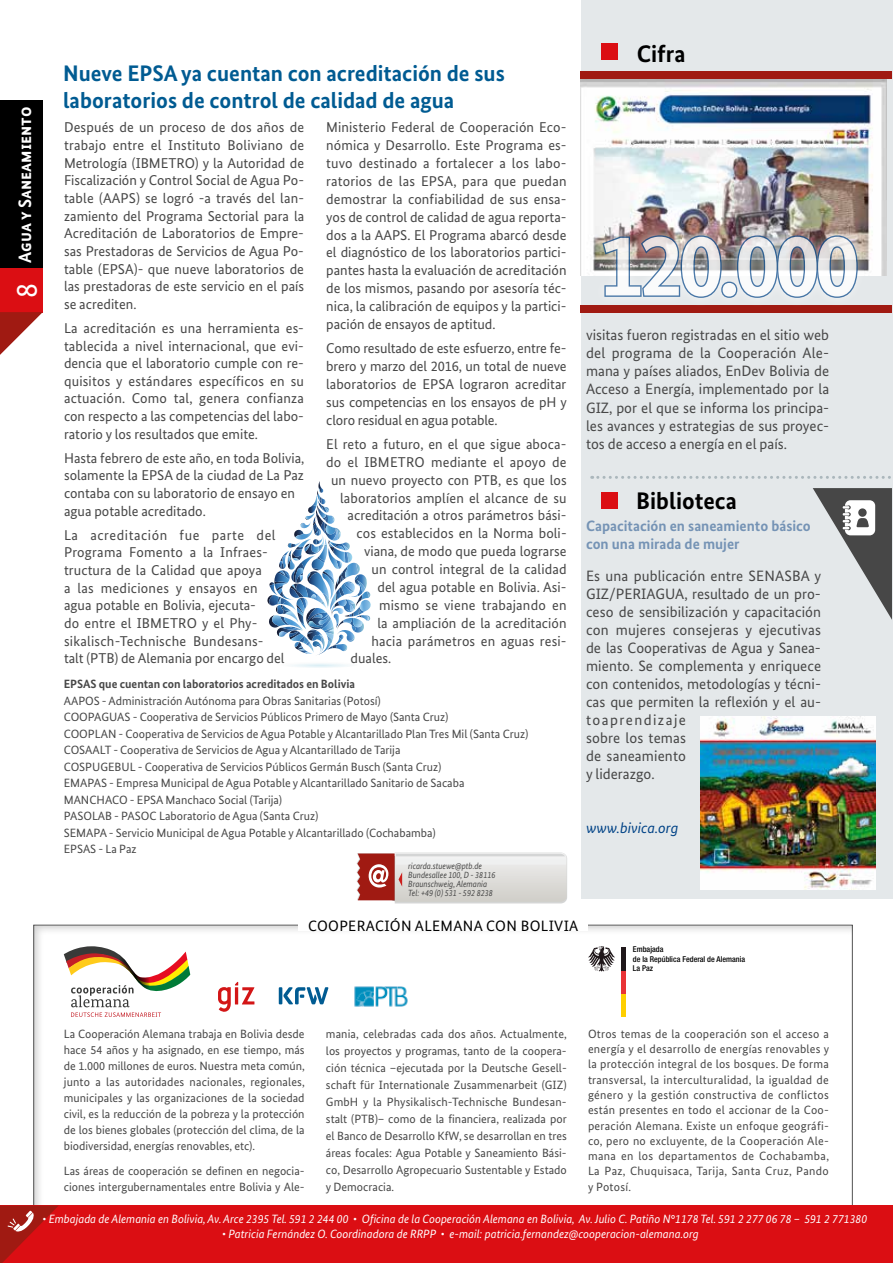
<style>
.page{position:relative;width:893px;height:1263px;background:#fff}
.page>*{position:absolute;margin:0;border:0;box-sizing:border-box;transform-origin:0 0}
.t1{font:700 88.65px "Bundes Sans";letter-spacing:-.05em;color:#fff}
.t2{font:30px "Bundes Sans";color:#fff}
.t3{font:700 24px "Bundes Sans";color:#000}
.t4{font:700 22.5px/27px "Bundes Sans";color:#005b92}
.t5{font:700 18px "Bundes Sans";color:#fff}
.t6{font:15px/18.1px "Bundes Sans";color:#474747}
.t7{font:700 15px/18px "Bundes Sans";color:#7593b5}
.t8{font:15px "Bundes Sans";letter-spacing:.02em;color:#000}
.t9{font:italic 15px "Bundes Sans";color:#004286}
.t10{font:14.25px/17.7px "Bundes Sans";color:#474747;text-align:justify}
.t11{font:12px/15.3px "Bundes Sans";color:#474747;text-align:justify}
.t12{font:italic 12px "Bundes Sans";color:#fff}
.t13{font:700 12px "Bundes Sans";color:#474747}
.t14{font:italic 9px/9px "Bundes Sans";color:#474747;scale:.9 1}
.t15{font:500 condensed 8.1px/9.6px "Helvetica Neue LT Std";color:#000}
</style>
<div class="page">
<svg style="left:267px;top:481px;width:104px;height:173px"></svg>
<svg style="left:292px;top:663px;width:56px;height:5px"></svg>
<div style="left:582px;top:0;width:311px;height:898px;background:#e4e8ea"></div>
<div style="left:0;top:100px;width:43px;height:189px;background:#000"></div>
<div style="left:0;top:268px;width:43px;height:45px;background:#db0e13"></div>
<svg style="left:0;top:312px;width:42px;height:43px"></svg>
<div style="left:0;top:1205px;width:893px;height:58px;background:#db0e13"></div>
<svg style="left:0;top:1205px;width:59px;height:58px"></svg>
<div style="left:580px;top:71px;width:312px;height:8px;background:#a01a12"></div>
<div style="left:580px;top:305px;width:312px;height:8px;background:#a01a12"></div>
<div style="left:601px;top:43px;width:16px;height:17px;background:#db0e13"></div>
<div style="left:601px;top:492px;width:16px;height:16px;background:#db0e13"></div>
<svg style="left:813px;top:488px;width:79px;height:132px"></svg>
<svg style="left:592px;top:476px;width:299px;height:3px"></svg>
<img style="left:580px;top:79px;width:307px;height:197px">
<img style="left:701px;top:716px;width:174px;height:173px">
<div style="left:593px;top:226px;width:274px;height:81px;background:#fff;opacity:.75"></div>
<img style="left:601px;top:234px;width:122px;height:65px">
<div style="left:721px;top:282px;width:16px;height:16px;border:3px solid #004286;border-radius:50%"></div>
<img style="left:736px;top:234px;width:123px;height:65px">
<svg style="left:356px;top:852px;width:211px;height:51px;background:#d8c5c2"></svg>
<svg style="left:218px;top:982px;width:36px;height:30px"></svg>
<hr style="left:279px;top:987px;width:3px;height:17px;background:#005b92">
<svg style="left:283px;top:987px;width:45px;height:17px"></svg>
<svg style="left:64px;top:946px;width:126px;height:71px"></svg>
<hr style="left:621px;top:994px;width:4px;height:23px;background:#ffcf00">
<hr style="left:621px;top:970px;width:4px;height:24px;background:#e93336">
<hr style="left:621px;top:947px;width:4px;height:24px;background:#20181b">
<svg style="left:588px;top:946px;width:27px;height:25px"></svg>
<img style="left:354px;top:986px;width:54px;height:21px">
<p class="t5" style="left:14px;top:263px;width:157px;rotate:-90deg">Agua y Saneamiento</p>
<p class="t5" style="left:10px;top:217px;width:71px;rotate:-90deg">Noticias</p>
<h2 class="t2" style="left:4px;top:298px;width:16px;rotate:-90deg">8</h2>
<h2 class="t2" style="left:8px;top:298px;width:16px;rotate:-90deg">8</h2>
<h3 class="t4" style="left:63px;top:60px;width:443px">Nueve EPSA ya cuentan con acreditación de sus laboratorios de control de calidad de agua</h3>
<p class="t10" style="left:64px;top:118px;width:242px">Después de un proceso de dos años de trabajo entre el Instituto Boliviano de Metrología (IBMETRO) y la Autoridad de Fiscalización y Control Social de Agua Po&shy;table (AAPS) se logró -a través del lan&shy;zamiento del Programa Sectorial para la Acreditación de Laboratorios de Empre&shy;sas Prestadoras de Servicios de Agua Po&shy;table (EPSA)- que nueve laboratorios de las prestadoras de este servicio en el país se acrediten.</p>
<p class="t10" style="left:64px;top:319px;width:242px">La acreditación es una herramienta es&shy;tablecida a nivel internacional, que evi&shy;dencia que el laboratorio cumple con re&shy;quisitos y estándares específicos en su actuación. Como tal, genera confianza con respecto a las competencias del labo&shy;ratorio y los resultados que emite.</p>
<p class="t10" style="left:64px;top:449px;width:242px;text-align:left">Hasta febrero de este año, en toda Bolivia, solamente la EPSA de la ciudad de La Paz contaba con su laboratorio de ensayo en agua potable acreditado.</p>
<p class="t10" style="left:64px;top:526px;width:222px;text-align:left">La acreditación fue parte del<br>Programa Fomento a la Infraes&shy;tructura de la Calidad que apoya<br>a las mediciones y ensayos en agua potable en Bolivia, ejecuta-<br>do entre el IBMETRO y el Phy&shy;sikalisch-Technische Bundesans&shy;talt (PTB) de Alemania por encargo del</p>
<p class="t10" style="left:326px;top:118px;width:242px">Ministerio Federal de Cooperación Eco&shy;nómica y Desarrollo. Este Programa es&shy;tuvo destinado a fortalecer a los labo&shy;ratorios de las EPSA, para que puedan demostrar la confiabilidad de sus ensa&shy;yos de control de calidad de agua reporta&shy;dos a la AAPS. El Programa abarcó desde el diagnóstico de los laboratorios partici&shy;pantes hasta la evaluación de acreditación de los mismos, pasando por asesoría téc&shy;nica, la calibración de equipos y la partici&shy;pación de ensayos de aptitud.</p>
<p class="t10" style="left:326px;top:339px;width:242px">Como resultado de este esfuerzo, entre fe&shy;brero y marzo del 2016, un total de nueve laboratorios de EPSA lograron acreditar sus competencias en los ensayos de pH y cloro residual en agua potable.</p>
<p class="t10" style="left:326px;top:435px;width:242px">El reto a futuro, en el que sigue aboca-</p>
<p class="t10" style="left:326px;top:453px;width:242px">do el IBMETRO mediante el apoyo de</p>
<p class="t10" style="left:331px;top:471px;width:237px">un nuevo proyecto con PTB, es que los</p>
<p class="t10" style="left:340px;top:489px;width:228px">laboratorios amplíen el alcance de su</p>
<p class="t10" style="left:348px;top:507px;width:221px">acreditación a otros parámetros bási-</p>
<p class="t10" style="left:357px;top:524px;width:212px">cos establecidos en la Norma boli-</p>
<p class="t10" style="left:364px;top:542px;width:204px">viana, de modo que pueda lograrse</p>
<p class="t10" style="left:372px;top:560px;width:196px">un control integral de la calidad</p>
<p class="t10" style="left:378px;top:578px;width:190px">del agua potable en Bolivia. Asi-</p>
<p class="t10" style="left:379px;top:596px;width:189px">mismo se viene trabajando en</p>
<p class="t10" style="left:378px;top:614px;width:191px">la ampliación de la acreditación</p>
<p class="t10" style="left:372px;top:632px;width:197px">hacia parámetros en aguas resi-</p>
<p class="t10" style="left:351px;top:649px;width:42px">duales.</p>
<p class="t13" style="left:64px;top:677px;width:293px">EPSAS que cuentan con laboratorios acreditados en Bolivia</p>
<p class="t11" style="left:64px;top:692px;width:466px;line-height:16.5px;text-align:left">AAPOS - Administración Autónoma para Obras Sanitarias (Potosí)<br>COOPAGUAS - Cooperativa de Servicios Públicos Primero de Mayo (Santa Cruz)<br>COOPLAN - Cooperativa de Servicios de Agua Potable y Alcantarillado Plan Tres Mil (Santa Cruz)<br>COSAALT - Cooperativa de Servicios de Agua y Alcantarillado de Tarija<br>COSPUGEBUL - Cooperativa de Servicios Públicos Germán Busch (Santa Cruz)<br>EMAPAS - Empresa Municipal de Agua Potable y Alcantarillado Sanitario de Sacaba MANCHACO - EPSA Manchaco Social (Tarija)<br>PASOLAB - PASOC Laboratorio de Agua (Santa Cruz)<br>SEMAPA - Servicio Municipal de Agua Potable y Alcantarillado (Cochabamba)<br>EPSAS - La Paz</p>
<p class="t14" style="left:408px;top:861px;width:98px">ricarda.stuewe@ptb.de<br>Bundesallee 100, D - 38116<br>Braunschweig, Alemania<br>Tel: +49 (0) 531 - 592 8238</p>
<h3 class="t3" style="left:637px;top:39px;width:50px">Cifra</h3>
<h1 class="t1" style="left:599px;top:211px;width:262px">120.000</h1>
<p class="t6" style="left:586px;top:326px;width:245px;text-align:justify">visitas fueron registradas en el sitio web del programa de la Cooperación Ale&shy;mana y países aliados, EnDev Bolivia de Acceso a Energía, implementado por la GIZ, por el que se informa los principa&shy;les avances y estrategias de sus proyec&shy;tos de acceso a energía en el país.</p>
<h3 class="t3" style="left:636px;top:486px;width:102px">Biblioteca</h3>
<p class="t7" style="left:586px;top:517px;width:226px">Capacitación en saneamiento básico con una mirada de mujer</p>
<p class="t6" style="left:586px;top:566px;width:237px">Es una publicación entre SENASBA y<br>GIZ/PERIAGUA, resultado de un pro&shy;ceso de sensibilización y capacitación con mujeres consejeras y ejecutivas de las Cooperativas de Agua y Sanea&shy;miento. Se complementa y enriquece con contenidos, metodologías y técni&shy;cas que permiten la reflexión y el au&shy;toaprendizaje<br>sobre los temas<br>de saneamiento<br>y liderazgo.</p>
<p class="t9" style="left:586px;top:818px;width:94px">www.bivica.org</p>
<p class="t8" style="left:308px;top:916px;width:272px">COOPERACIÓN ALEMANA CON BOLIVIA</p>
<p class="t15" style="left:633px;top:944px;width:114px">Embajada<br>de la República Federal de Alemania<br>La Paz</p>
<p class="t11" style="left:64px;top:1025px;width:243px;line-height:16px">La Cooperación Alemana trabaja en Bolivia desde hace 54 años y ha asignado, en ese tiempo, más de 1.000 millones de euros. Nuestra meta común, junto a las autoridades nacionales, regionales, municipales y las organizaciones de la sociedad civil, es la reducción de la pobreza y la protección de los bienes globales (protección del clima, de la biodiversidad, energías renovables, etc).</p>
<p class="t11" style="left:64px;top:1162px;width:242px;line-height:16px">Las áreas de cooperación se definen en negocia&shy;ciones intergubernamentales entre Bolivia y Ale-</p>
<p class="t11" style="left:326px;top:1025px;width:242px;line-height:17px">mania, celebradas cada dos años. Actualmente, los proyectos y programas, tanto de la coopera&shy;ción técnica –ejecutada por la Deutsche Gesell&shy;schaft für Internationale Zusammenarbeit (GIZ)<br>GmbH y la Physikalisch-Technische Bundesan&shy;stalt (PTB)– como de la financiera, realizada por el Banco de Desarrollo KfW, se desarrollan en tres áreas focales: Agua Potable y Saneamiento Bási&shy;co, Desarrollo Agropecuario Sustentable y Estado y Democracia.</p>
<p class="t11" style="left:588px;top:1026px;width:243px">Otros temas de la cooperación son el acceso a energía y el desarrollo de energías renovables y la protección integral de los bosques. De forma transversal, la interculturalidad, la igualdad de género y la gestión constructiva de conflictos están presentes en todo el accionar de la Coo&shy;peración Alemana. Existe un enfoque geográfi&shy;co, pero no excluyente, de la Cooperación Ale&shy;mana en los departamentos de Cochabamba, La Paz, Chuquisaca, Tarija, Santa Cruz, Pando y Potosí.</p>
<p class="t12" style="left:43px;top:1211px;width:826px">• Embajada de Alemania en Bolivia, Av. Arce 2395 Tel. 591 2 244 00 • Oficina de la Cooperación Alemana en Bolivia, Av. Julio C. Patiño N°1178 Tel. 591 2 277 06 78 – 591 2 771380</p>
<p class="t12" style="left:222px;top:1226px;width:478px">• Patricia Fernández O. Coordinadora de RRPP • e-mail: patricia.fernandez@cooperacion-alemana.org</p>
</div>
